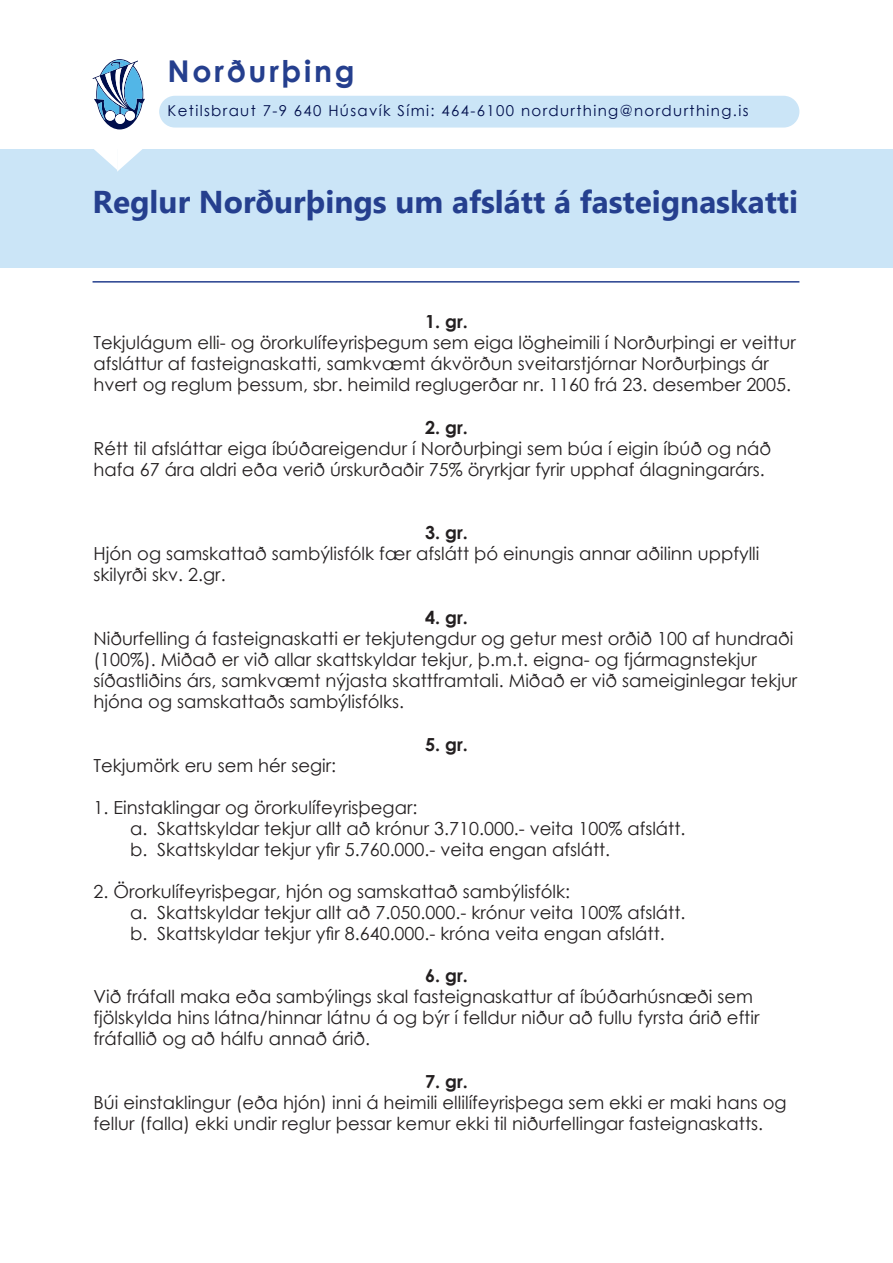
<style>
.page{position:relative;width:893px;height:1263px;background:#fff}
.page>*{position:absolute;margin:0;border:0;box-sizing:border-box;transform-origin:0 0}
.t1{font:700 31.5px "Gadugi";color:#253f8e}
.t2{font:700 30px "Century Gothic";letter-spacing:.09em;color:#253f8e}
.t3{font:18px/21px "Century Gothic";color:#231f20}
.t4{font:700 18px "Century Gothic";color:#231f20}
.t5{font:15px "Century Gothic";letter-spacing:.09em;color:#000e4c}
</style>
<div class="page">
<div style="left:0;top:149px;width:893px;height:119px;background:#cbe5f7"></div>
<div style="left:159px;top:96px;width:640px;height:32px;background:#cbe5f7;border-radius:16px"></div>
<svg style="left:92px;top:59px;width:53px;height:113px"></svg>
<hr style="left:93px;top:281px;width:706px;height:2px;background:#253f8e">
<h2 class="t2" style="left:168px;top:48px;width:188px">Norðurþing</h2>
<p class="t5" style="left:168px;top:100px;width:582px">Ketilsbraut 7-9 640 Húsavík Sími: 464-6100 nordurthing@nordurthing.is</p>
<h1 class="t1" style="left:93px;top:183px;width:707px">Reglur Norðurþings um afslátt á fasteignaskatti</h1>
<p class="t4" style="left:425px;top:308px;width:44px">1. gr.</p>
<p class="t3" style="left:94px;top:332px;width:704px">Tekjulágum elli- og örorkulífeyrisþegum sem eiga lögheimili í Norðurþingi er veittur afsláttur af fasteignaskatti, samkvæmt ákvörðun sveitarstjórnar Norðurþings ár hvert og reglum þessum, sbr. heimild reglugerðar nr. 1160 frá 23. desember 2005.</p>
<p class="t4" style="left:425px;top:414px;width:44px">2. gr.</p>
<p class="t3" style="left:94px;top:437px;width:679px">Rétt til afsláttar eiga íbúðareigendur í Norðurþingi sem búa í eigin íbúð og náð hafa 67 ára aldri eða verið úrskurðaðir 75% öryrkjar fyrir upphaf álagningarárs.</p>
<p class="t4" style="left:425px;top:519px;width:44px">3. gr.</p>
<p class="t3" style="left:94px;top:543px;width:667px">Hjón og samskattað sambýlisfólk fær afslátt þó einungis annar aðilinn uppfylli skilyrði skv. 2.gr.</p>
<p class="t4" style="left:425px;top:604px;width:44px">4. gr.</p>
<p class="t3" style="left:94px;top:628px;width:705px">Niðurfelling á fasteignaskatti er tekjutengdur og getur mest orðið 100 af hundraði (100%). Miðað er við allar skattskyldar tekjur, þ.m.t. eigna- og fjármagnstekjur síðastliðins árs, samkvæmt nýjasta skattframtali. Miðað er við sameiginlegar tekjur hjóna og samskattaðs sambýlisfólks.</p>
<p class="t4" style="left:425px;top:730px;width:44px">5. gr.</p>
<p class="t3" style="left:94px;top:754px;width:244px">Tekjumörk eru sem hér segir:</p>
<p class="t3" style="left:130px;top:796px;width:557px;text-indent:-37px">1. Einstaklingar og örorkulífeyrisþegar:<br>a. Skattskyldar tekjur allt að krónur 3.710.000.- veita 100% afslátt. b. Skattskyldar tekjur yfir 5.760.000.- veita engan afslátt.</p>
<p class="t3" style="left:130px;top:880px;width:557px;text-indent:-37px">2. Örorkulífeyrisþegar, hjón og samskattað sambýlisfólk:<br>a. Skattskyldar tekjur allt að 7.050.000.- krónur veita 100% afslátt. b. Skattskyldar tekjur yfir 8.640.000.- króna veita engan afslátt.</p>
<p class="t4" style="left:425px;top:962px;width:44px">6. gr.</p>
<p class="t3" style="left:94px;top:986px;width:667px">Við fráfall maka eða sambýlings skal fasteignaskattur af íbúðarhúsnæði sem fjölskylda hins látna/hinnar látnu á og býr í felldur niður að fullu fyrsta árið eftir fráfallið og að hálfu annað árið.</p>
<p class="t4" style="left:425px;top:1068px;width:44px">7. gr.</p>
<p class="t3" style="left:94px;top:1092px;width:695px">Búi einstaklingur (eða hjón) inni á heimili ellilífeyrisþega sem ekki er maki hans og fellur (falla) ekki undir reglur þessar kemur ekki til niðurfellingar fasteignaskatts.</p>
</div>
